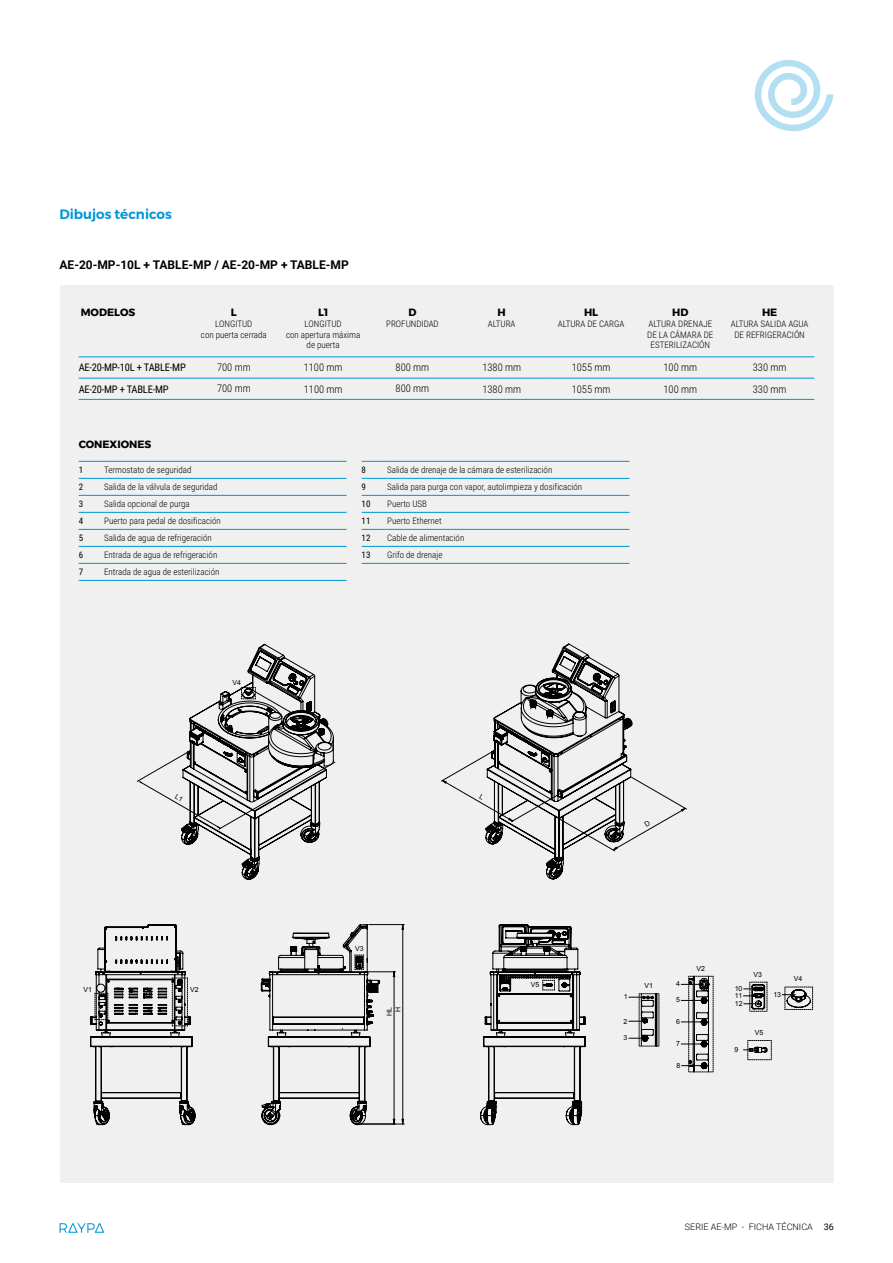
<style>
.page{position:relative;width:893px;height:1263px;background:#fff}
.page>*{position:absolute;margin:0;border:0;box-sizing:border-box;transform-origin:0 0}
.t1{font:600 13.5px "Montserrat";color:#0095d6}
.t2{font:700 12px "Roboto";color:#000}
.t3{font:300 10.5px "Roboto Condensed";color:#000}
.t4{font:10.5px "Roboto Condensed";letter-spacing:-.02em;color:#000}
.t5{font:700 10.5px "Montserrat";color:#000}
.t6{font:300 9px/10.8px "Roboto Condensed";color:#000;text-align:center}
.t7{font:300 9px "Roboto";color:#000}
.t8{font:9px "Roboto Condensed";color:#000}
.t9{font:7.05px/8.7px "Arial";color:#010202;text-align:center}
.s1{font-weight:400}
</style>
<div class="page">
<svg style="left:60px;top:1223px;width:44px;height:10px"></svg>
<svg style="left:755px;top:59px;width:78px;height:72px"></svg>
<div style="left:60px;top:285px;width:773px;height:897px;background:#f0f0f0"></div>
<hr style="left:79px;top:357px;width:110px;height:1px;background:#0095d6">
<hr style="left:189px;top:357px;width:90px;height:1px;background:#0095d6">
<hr style="left:279px;top:357px;width:89px;height:1px;background:#0095d6">
<hr style="left:368px;top:357px;width:89px;height:1px;background:#0095d6">
<hr style="left:457px;top:357px;width:89px;height:1px;background:#0095d6">
<hr style="left:546px;top:357px;width:90px;height:1px;background:#0095d6">
<hr style="left:636px;top:357px;width:89px;height:1px;background:#0095d6">
<hr style="left:725px;top:357px;width:89px;height:1px;background:#0095d6">
<hr style="left:79px;top:378px;width:110px;height:1px;background:#0095d6">
<hr style="left:189px;top:378px;width:90px;height:1px;background:#0095d6">
<hr style="left:279px;top:378px;width:89px;height:1px;background:#0095d6">
<hr style="left:368px;top:378px;width:89px;height:1px;background:#0095d6">
<hr style="left:457px;top:378px;width:89px;height:1px;background:#0095d6">
<hr style="left:546px;top:378px;width:90px;height:1px;background:#0095d6">
<hr style="left:636px;top:378px;width:89px;height:1px;background:#0095d6">
<hr style="left:725px;top:378px;width:89px;height:1px;background:#0095d6">
<hr style="left:79px;top:399px;width:110px;height:1px;background:#0095d6">
<hr style="left:189px;top:399px;width:90px;height:1px;background:#0095d6">
<hr style="left:279px;top:399px;width:89px;height:1px;background:#0095d6">
<hr style="left:368px;top:399px;width:89px;height:1px;background:#0095d6">
<hr style="left:457px;top:399px;width:89px;height:1px;background:#0095d6">
<hr style="left:546px;top:399px;width:90px;height:1px;background:#0095d6">
<hr style="left:636px;top:399px;width:89px;height:1px;background:#0095d6">
<hr style="left:725px;top:399px;width:89px;height:1px;background:#0095d6">
<hr style="left:369px;top:924px;width:35px;height:1px;background:#010202">
<hr style="left:358px;top:1124px;width:46px;height:1px;background:#010202">
<svg style="left:402px;top:925px;width:2px;height:199px"></svg>
<svg style="left:90px;top:924px;width:105px;height:201px"></svg>
<svg style="left:261px;top:924px;width:134px;height:201px"></svg>
<svg style="left:480px;top:924px;width:103px;height:201px"></svg>
<svg style="left:688px;top:1066px;width:26px;height:7px"></svg>
<svg style="left:795px;top:987px;width:18px;height:23px"></svg>
<svg style="left:559px;top:777px;width:236px;height:289px"></svg>
<svg style="left:681px;top:808px;width:5px;height:3px"></svg>
<svg style="left:79px;top:461px;width:25px;height:1px"></svg>
<hr style="left:104px;top:461px;width:243px;height:1px;background:#0095d6">
<svg style="left:79px;top:478px;width:25px;height:1px"></svg>
<hr style="left:104px;top:478px;width:243px;height:1px;background:#0095d6">
<svg style="left:79px;top:495px;width:25px;height:1px"></svg>
<hr style="left:104px;top:495px;width:243px;height:1px;background:#0095d6">
<svg style="left:79px;top:512px;width:25px;height:1px"></svg>
<hr style="left:104px;top:512px;width:243px;height:1px;background:#0095d6">
<svg style="left:79px;top:529px;width:25px;height:1px"></svg>
<hr style="left:104px;top:529px;width:243px;height:1px;background:#0095d6">
<svg style="left:79px;top:546px;width:25px;height:1px"></svg>
<hr style="left:104px;top:546px;width:243px;height:1px;background:#0095d6">
<svg style="left:79px;top:563px;width:25px;height:1px"></svg>
<hr style="left:104px;top:563px;width:243px;height:1px;background:#0095d6">
<svg style="left:79px;top:580px;width:25px;height:1px"></svg>
<hr style="left:104px;top:580px;width:243px;height:1px;background:#0095d6">
<svg style="left:362px;top:461px;width:25px;height:1px"></svg>
<hr style="left:387px;top:461px;width:242px;height:1px;background:#0095d6">
<svg style="left:362px;top:478px;width:25px;height:1px"></svg>
<hr style="left:387px;top:478px;width:242px;height:1px;background:#0095d6">
<svg style="left:362px;top:495px;width:25px;height:1px"></svg>
<hr style="left:387px;top:495px;width:242px;height:1px;background:#0095d6">
<svg style="left:362px;top:512px;width:25px;height:1px"></svg>
<hr style="left:387px;top:512px;width:242px;height:1px;background:#0095d6">
<svg style="left:362px;top:529px;width:25px;height:1px"></svg>
<hr style="left:387px;top:529px;width:242px;height:1px;background:#0095d6">
<svg style="left:362px;top:546px;width:25px;height:1px"></svg>
<hr style="left:387px;top:546px;width:242px;height:1px;background:#0095d6">
<svg style="left:362px;top:563px;width:25px;height:1px"></svg>
<hr style="left:387px;top:563px;width:242px;height:1px;background:#0095d6">
<svg style="left:137px;top:644px;width:198px;height:235px"></svg>
<svg style="left:644px;top:820px;width:6px;height:7px"></svg>
<svg style="left:441px;top:644px;width:191px;height:235px"></svg>
<h1 class="t1" style="left:60px;top:204px;width:114px">Dibujos técnicos</h1>
<h2 class="t2" style="left:60px;top:256px;width:291px">AE-20-MP-10L + TABLE-MP / AE-20-MP + TABLE-MP</h2>
<p class="t5" style="left:81px;top:304px;width:56px">MODELOS</p>
<p class="t5" style="left:231px;top:304px;width:7px">L</p>
<p class="t6" style="left:201px;top:318px;width:67px">LONGITUD<br>con puerta cerrada</p>
<p class="t5" style="left:318px;top:304px;width:12px">L1</p>
<p class="t6" style="left:286px;top:318px;width:76px">LONGITUD<br>con apertura máxima de puerta</p>
<p class="t5" style="left:408px;top:304px;width:10px">D</p>
<p class="t6" style="left:386px;top:318px;width:54px">PROFUNDIDAD</p>
<p class="t5" style="left:498px;top:304px;width:10px">H</p>
<p class="t6" style="left:488px;top:318px;width:29px">ALTURA</p>
<p class="t5" style="left:584px;top:304px;width:16px">HL</p>
<p class="t6" style="left:558px;top:318px;width:68px">ALTURA DE CARGA</p>
<p class="t5" style="left:672px;top:304px;width:18px">HD</p>
<p class="t6" style="left:647px;top:318px;width:68px">ALTURA DRENAJE<br>DE LA CÁMARA DE<br>ESTERILIZACIÓN</p>
<p class="t5" style="left:762px;top:304px;width:17px">HE</p>
<p class="t6" style="left:731px;top:318px;width:79px">ALTURA SALIDA AGUA<br>DE REFRIGERACIÓN</p>
<p class="t4" style="left:79px;top:360px;width:109px">AE-20-MP-10L + TABLE-MP</p>
<p class="t3" style="left:217px;top:360px;width:35px">700 mm</p>
<p class="t3" style="left:304px;top:360px;width:40px">1100 mm</p>
<p class="t3" style="left:396px;top:360px;width:35px">800 mm</p>
<p class="t3" style="left:482px;top:360px;width:40px">1380 mm</p>
<p class="t3" style="left:572px;top:360px;width:40px">1055 mm</p>
<p class="t3" style="left:663px;top:360px;width:35px">100 mm</p>
<p class="t3" style="left:753px;top:360px;width:35px">330 mm</p>
<p class="t4" style="left:79px;top:382px;width:92px">AE-20-MP + TABLE-MP</p>
<p class="t3" style="left:217px;top:381px;width:35px">700 mm</p>
<p class="t3" style="left:304px;top:382px;width:40px">1100 mm</p>
<p class="t3" style="left:396px;top:381px;width:35px">800 mm</p>
<p class="t3" style="left:482px;top:382px;width:40px">1380 mm</p>
<p class="t3" style="left:572px;top:382px;width:40px">1055 mm</p>
<p class="t3" style="left:663px;top:382px;width:35px">100 mm</p>
<p class="t3" style="left:753px;top:382px;width:35px">330 mm</p>
<p class="t5" style="left:79px;top:436px;width:74px">CONEXIONES</p>
<p class="t8" style="left:79px;top:464px;width:6px">1</p>
<p class="t6" style="left:104px;top:464px;width:89px">Termostato de seguridad</p>
<p class="t8" style="left:79px;top:481px;width:6px">2</p>
<p class="t6" style="left:104px;top:481px;width:115px">Salida de la válvula de seguridad</p>
<p class="t8" style="left:79px;top:498px;width:6px">3</p>
<p class="t6" style="left:104px;top:498px;width:87px">Salida opcional de purga</p>
<p class="t8" style="left:79px;top:515px;width:6px">4</p>
<p class="t6" style="left:104px;top:515px;width:118px">Puerto para pedal de dosificación</p>
<p class="t8" style="left:79px;top:532px;width:6px">5</p>
<p class="t6" style="left:104px;top:532px;width:109px">Salida de agua de refrigeración</p>
<p class="t8" style="left:79px;top:549px;width:6px">6</p>
<p class="t6" style="left:104px;top:549px;width:115px">Entrada de agua de refrigeración</p>
<p class="t8" style="left:79px;top:566px;width:6px">7</p>
<p class="t6" style="left:104px;top:566px;width:117px">Entrada de agua de esterilización</p>
<p class="t9" style="left:232px;top:678px;width:10px">V4</p>
<p class="t9" style="left:83px;top:985px;width:10px">V1</p>
<p class="t9" style="left:190px;top:985px;width:10px">V2</p>
<p class="t8" style="left:362px;top:464px;width:6px">8</p>
<p class="t6" style="left:387px;top:464px;width:167px">Salida de drenaje de la cámara de esterilización</p>
<p class="t8" style="left:362px;top:481px;width:6px">9</p>
<p class="t6" style="left:387px;top:481px;width:197px">Salida para purga con vapor, autolimpieza y dosificación</p>
<p class="t8" style="left:362px;top:498px;width:10px">10</p>
<p class="t6" style="left:387px;top:498px;width:41px">Puerto USB</p>
<p class="t8" style="left:362px;top:515px;width:10px">11</p>
<p class="t6" style="left:387px;top:515px;width:56px">Puerto Ethernet</p>
<p class="t8" style="left:362px;top:532px;width:10px">12</p>
<p class="t6" style="left:387px;top:532px;width:79px">Cable de alimentación</p>
<p class="t8" style="left:362px;top:549px;width:10px">13</p>
<p class="t6" style="left:387px;top:549px;width:57px">Grifo de drenaje</p>
<p class="t9" style="left:355px;top:944px;width:10px">V3</p>
<p class="t9" style="left:385px;top:1016px;width:10px;rotate:-90deg">HL<br>H</p>
<p class="t9" style="left:531px;top:980px;width:10px">V5</p>
<p class="t9" style="left:644px;top:981px;width:10px">V1</p>
<p class="t9" style="left:624px;top:992px;width:5px">1</p>
<p class="t9" style="left:623px;top:1017px;width:5px">2</p>
<p class="t9" style="left:623px;top:1033px;width:5px">3</p>
<p class="t9" style="left:676px;top:980px;width:5px">4</p>
<p class="t9" style="left:676px;top:995px;width:5px">5</p>
<p class="t9" style="left:676px;top:1017px;width:5px">6</p>
<p class="t9" style="left:676px;top:1039px;width:5px">7</p>
<p class="t9" style="left:676px;top:1061px;width:5px">8</p>
<p class="t9" style="left:696px;top:964px;width:10px">V2</p>
<p class="t9" style="left:735px;top:984px;width:9px">10</p>
<p class="t9" style="left:735px;top:992px;width:10px;line-height:7.4px;text-align:left">11<br>12</p>
<p class="t9" style="left:734px;top:1045px;width:5px">9</p>
<p class="t9" style="left:753px;top:970px;width:10px">V3</p>
<p class="t9" style="left:773px;top:990px;width:9px">13</p>
<p class="t9" style="left:755px;top:1028px;width:10px">V5</p>
<p class="t9" style="left:794px;top:975px;width:10px">V4</p>
<p class="t7" style="left:685px;top:1220px;width:150px">SERIE AE-MP - FICHA TÉCNICA <span class="s1">36</span></p>
</div>
